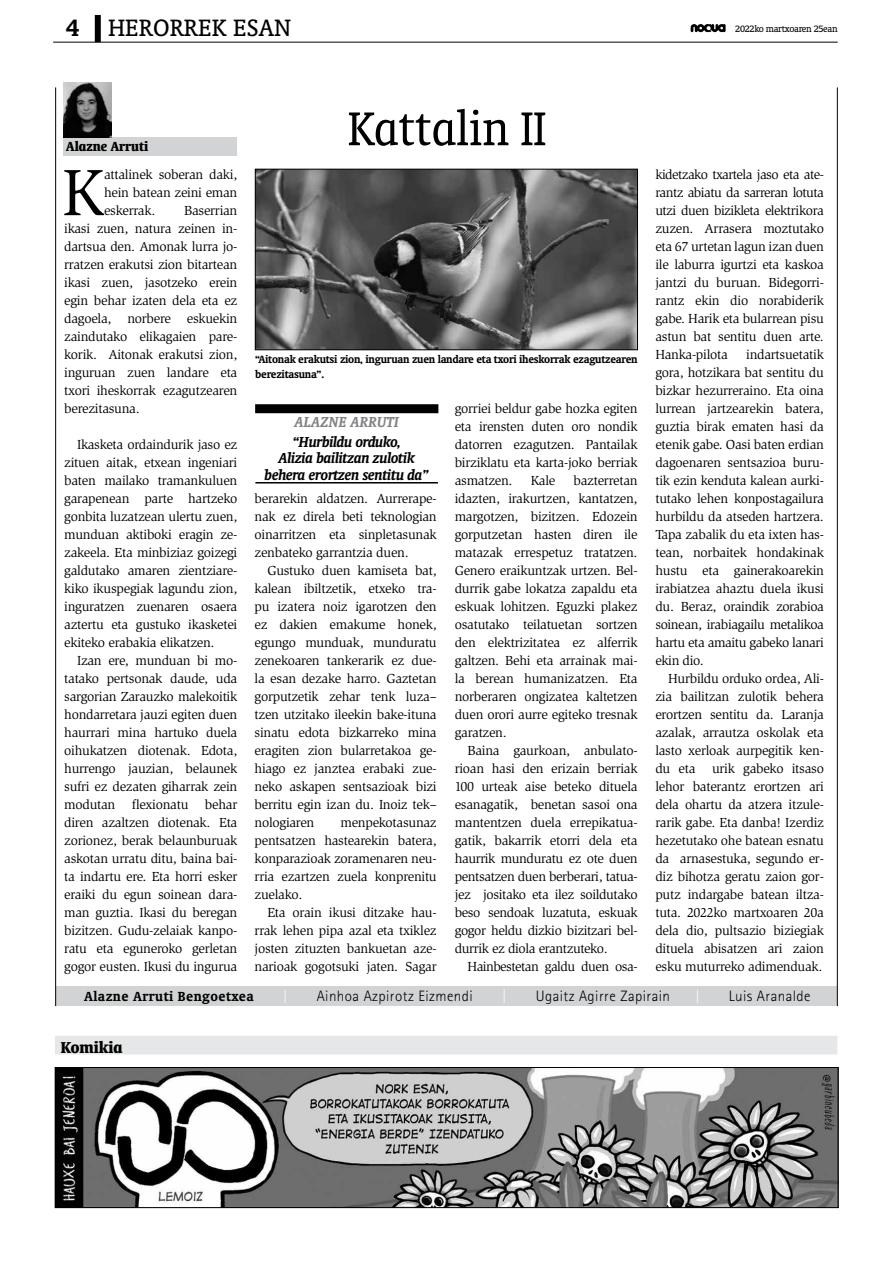
<style>
.page{position:relative;width:893px;height:1263px;background:#fff}
.page>*{position:absolute;margin:0;border:0;box-sizing:border-box;transform-origin:0 0}
.t1{font:67.2px "Slimbach";color:#000}
.t2{font:condensed 54px "Oranda BT";color:#000}
.t3{font:27px "Oranda BT";color:#000}
.t4{font:700 condensed 18px "Oranda BT";color:#000}
.t5{font:italic 700 16.5px/16.5px "Oranda BT";letter-spacing:-.02em;color:#000;text-align:center}
.t6{font:italic 700 16.5px "Oranda BT";color:#808285}
.t7{font:300 15px "Rotis Sans Serif";letter-spacing:.03em;color:#000}
.t8{font:700 15px "Oranda BT";letter-spacing:.03em;color:#000}
.t9{font:700 condensed 15px "Oranda BT";color:#000}
.t10{font:300 15px "Rotis Sans Serif";color:#fff}
.t11{font:13.5px/18px "Slimbach";letter-spacing:-.02em;color:#000;text-align:justify}
.t12{font:13.5px "Slimbach";letter-spacing:-.04em;color:#000}
.t13{font:700 12px/15px "Oranda BT";letter-spacing:-.02em;color:#000}
.t14{font:10.5px "Oranda BT";letter-spacing:-.03em;color:#000}
.s1{font-weight:700}
</style>
<div class="page">
<svg style="left:691px;top:24px;width:35px;height:8px"></svg>
<hr style="left:53px;top:42px;width:785px;height:1px;background:#000">
<div style="left:95px;top:15px;width:6px;height:27px;background:#000"></div>
<div style="left:64px;top:137px;width:173px;height:19px;background:#d1d3d4"></div>
<div style="left:255px;top:404px;width:183px;height:9px;background:#000"></div>
<hr style="left:255px;top:482px;width:183px;height:1px;background:#000">
<img style="left:257px;top:171px;width:379px;height:177px">
<div style="left:255px;top:169px;width:383px;height:181px;border:1px solid #000"></div>
<img style="left:64px;top:82px;width:48px;height:55px">
<div style="left:56px;top:986px;width:781px;height:20px;background:#d1d3d4"></div>
<hr style="left:837px;top:87px;width:1px;height:919px;background:#000">
<hr style="left:55px;top:87px;width:1px;height:919px;background:#000">
<div style="left:55px;top:1036px;width:782px;height:18px;background:#e6e7e8"></div>
<img style="left:57px;top:1069px;width:779px;height:137px">
<div style="left:55px;top:1067px;width:783px;height:141px;border:1px solid #000"></div>
<h3 class="t3" style="left:66px;top:12px;width:226px"><span class="s1">4</span> HERORREK ESAN</h3>
<h3 class="t3" style="left:117px;top:12px;width:119px">PIL-PILEAN</h3>
<p class="t14" style="left:735px;top:23px;width:104px">2022ko martxoaren 25ean</p>
<p class="t9" style="left:66px;top:137px;width:83px">Alazne Arruti</p>
<h1 class="t1" style="left:62px;top:154px;width:45px">K</h1>
<p class="t11" style="left:104px;top:166px;width:135px">attalinek soberan daki, hein batean zeini eman eskerrak.</p>
<p class="t11" style="left:64px;top:202px;width:175px;text-indent:120px">Baserrian ikasi zuen, natura zeinen in&shy;dartsua den. Amonak lurra jo&shy;rratzen erakutsi zion bitartean ikasi zuen, jasotzeko erein egin behar izaten dela eta ez dagoela, norbere eskuekin zaindutako elikagaien pare&shy;korik. Aitonak erakutsi zion, inguruan zuen landare eta txori iheskorrak ezagutzearen berezitasuna.</p>
<p class="t11" style="left:64px;top:436px;width:175px;text-indent:13px">Ikasketa ordaindurik jaso ez zituen aitak, etxean ingeniari baten mailako tramankuluen garapenean parte hartzeko gonbita luzatzean ulertu zuen, munduan aktiboki eragin ze&shy;zakeela. Eta minbiziaz goizegi galdutako amaren zientziare&shy;kiko ikuspegiak lagundu zion, inguratzen zuenaren osaera aztertu eta gustuko ikasketei ekiteko erabakia elikatzen.</p>
<p class="t11" style="left:64px;top:652px;width:175px;text-indent:13px">Izan ere, munduan bi mo&shy;tatako pertsonak daude, uda sargorian Zarauzko malekoitik hondarretara jauzi egiten duen haurrari mina hartuko duela oihukatzen diotenak. Edota, hurrengo jauzian, belaunek sufri ez dezaten giharrak zein modutan flexionatu behar diren azaltzen diotenak. Eta zorionez, berak belaunburuak askotan urratu ditu, baina bai&shy;ta indartu ere. Eta horri esker eraiki du egun soinean dara&shy;man guztia. Ikasi du beregan bizitzen. Gudu-zelaiak kanpo&shy;ratu eta eguneroko gerletan gogor eusten. Ikusi du ingurua</p>
<h2 class="t2" style="left:348px;top:98px;width:200px">Kattalin II</h2>
<p class="t13" style="left:255px;top:351px;width:384px">“Aitonak erakutsi zion, inguruan zuen landare eta txori iheskorrak ezagutzearen berezitasuna”.</p>
<p class="t6" style="left:295px;top:412px;width:106px">ALAZNE ARRUTI</p>
<p class="t5" style="left:265px;top:433px;width:166px">“Hurbildu orduko,<br>Alizia bailitzan zulotik behera erortzen sentitu da”</p>
<p class="t11" style="left:255px;top:490px;width:184px">berarekin aldatzen. Aurrerape&shy;nak ez direla beti teknologian oinarritzen eta sinpletasunak zenbateko garrantzia duen.</p>
<p class="t11" style="left:255px;top:562px;width:184px;text-indent:13px">Gustuko duen kamiseta bat, kalean ibiltzetik, etxeko tra&shy;pu izatera noiz igarotzen den ez dakien emakume honek, egungo munduak, munduratu zenekoaren tankerarik ez due&shy;la esan dezake harro. Gaztetan gorputzetik zehar tenk luza– tzen utzitako ileekin bake-ituna sinatu edota bizkarreko mina eragiten zion bularretakoa ge&shy;hiago ez janztea erabaki zue&shy;neko askapen sentsazioak bizi berritu egin izan du. Inoiz tek– nologiaren</p>
<p class="t11" style="left:255px;top:813px;width:184px;text-indent:86px">menpekotasunaz pentsatzen hastearekin batera, konparazioak zoramenaren neu&shy;rria ezartzen zuela konprenitu zuelako.</p>
<p class="t11" style="left:255px;top:903px;width:184px;text-indent:13px">Eta orain ikusi ditzake hau&shy;rrak lehen pipa azal eta txiklez josten zituzten bankuetan aze&shy;narioak gogotsuki jaten. Sagar</p>
<p class="t11" style="left:455px;top:400px;width:184px">gorriei beldur gabe hozka egiten eta irensten duten oro nondik datorren ezagutzen. Pantailak birziklatu eta karta-joko berriak asmatzen.</p>
<p class="t11" style="left:455px;top:471px;width:184px;text-indent:119px">bazterretan idazten, irakurtzen, kantatzen, margotzen, bizitzen. Edozein gorputzetan hasten diren ile matazak errespetuz tratatzen.<br>Genero eraikuntzak urtzen. Bel&shy;durrik gabe lokatza zapaldu eta eskuak lohitzen. Eguzki plakez osatutako teilatuetan sortzen den elektrizitatea ez alferrik galtzen. Behi eta arrainak mai&shy;la berean humanizatzen. Eta norberaren ongizatea kaltetzen duen orori aurre egiteko tresnak garatzen.</p>
<p class="t11" style="left:455px;top:741px;width:184px;text-indent:13px">Baina gaurkoan, anbulato&shy;rioan hasi den erizain berriak 100 urteak aise beteko dituela esanagatik, benetan sasoi ona mantentzen duela errepikatua&shy;gatik, bakarrik etorri dela eta haurrik munduratu ez ote duen pentsatzen duen berberari, tatua&shy;jez jositako eta ilez soildutako beso sendoak luzatuta, eskuak gogor heldu dizkio bizitzari bel&shy;durrik ez diola erantzuteko.</p>
<p class="t12" style="left:467px;top:959px;width:172px">Hainbestetan galdu duen osa-</p>
<p class="t11" style="left:531px;top:471px;width:26px">Kale</p>
<p class="t11" style="left:655px;top:165px;width:170px">kidetzako txartela jaso eta ate&shy;rantz abiatu da sarreran lotuta utzi duen bizikleta elektrikora zuzen. Arrasera moztutako eta 67 urtetan lagun izan duen ile laburra igurtzi eta kaskoa jantzi du buruan. Bidegorri&shy;rantz ekin dio norabiderik gabe. Harik eta bularrean pisu astun bat sentitu duen arte.<br>Hanka-pilota</p>
<p class="t11" style="left:655px;top:345px;width:170px;text-indent:91px">indartsuetatik gora, hotzikara bat sentitu du bizkar hezurreraino. Eta oina lurrean jartzearekin batera, guztia birak ematen hasi da etenik gabe. Oasi baten erdian dagoenaren sentsazioa buru&shy;tik ezin kenduta kalean aurki&shy;tutako lehen konpostagailura hurbildu da atseden hartzera.<br>Tapa zabalik du eta ixten has&shy;tean, norbaitek hondakinak hustu eta gainerakoarekin irabiatzea ahaztu duela ikusi du. Beraz, oraindik zorabioa soinean, irabiagailu metalikoa hartu eta amaitu gabeko lanari ekin dio.</p>
<p class="t11" style="left:655px;top:669px;width:170px;text-indent:13px">Hurbildu orduko ordea, Ali&shy;zia bailitzan zulotik behera erortzen sentitu da. Laranja azalak, arrautza oskolak eta lasto xerloak aurpegitik ken&shy;du eta urik gabeko itsaso lehor baterantz erortzen ari dela ohartu da atzera itzule&shy;rarik gabe. Eta danba! Izerdiz hezetutako ohe batean esnatu da arnasestuka, segundo er&shy;diz bihotza geratu zaion gor&shy;putz indargabe batean iltza&shy;tuta. 2022ko martxoaren 20a dela dio, pultsazio biziegiak dituela abisatzen ari zaion esku muturreko adimenduak.</p>
<p class="t8" style="left:84px;top:988px;width:171px">Alazne Arruti Bengoetxea</p>
<p class="t10" style="left:283px;top:987px;width:6px">|</p>
<p class="t7" style="left:317px;top:987px;width:158px">Ainhoa Azpirotz Eizmendi</p>
<p class="t10" style="left:502px;top:987px;width:6px">|</p>
<p class="t7" style="left:536px;top:987px;width:136px">Ugaitz Agirre Zapirain</p>
<p class="t10" style="left:695px;top:987px;width:6px">|</p>
<p class="t7" style="left:729px;top:987px;width:83px">Luis Aranalde</p>
<h3 class="t4" style="left:61px;top:1036px;width:63px">Komikia</h3>
</div>
